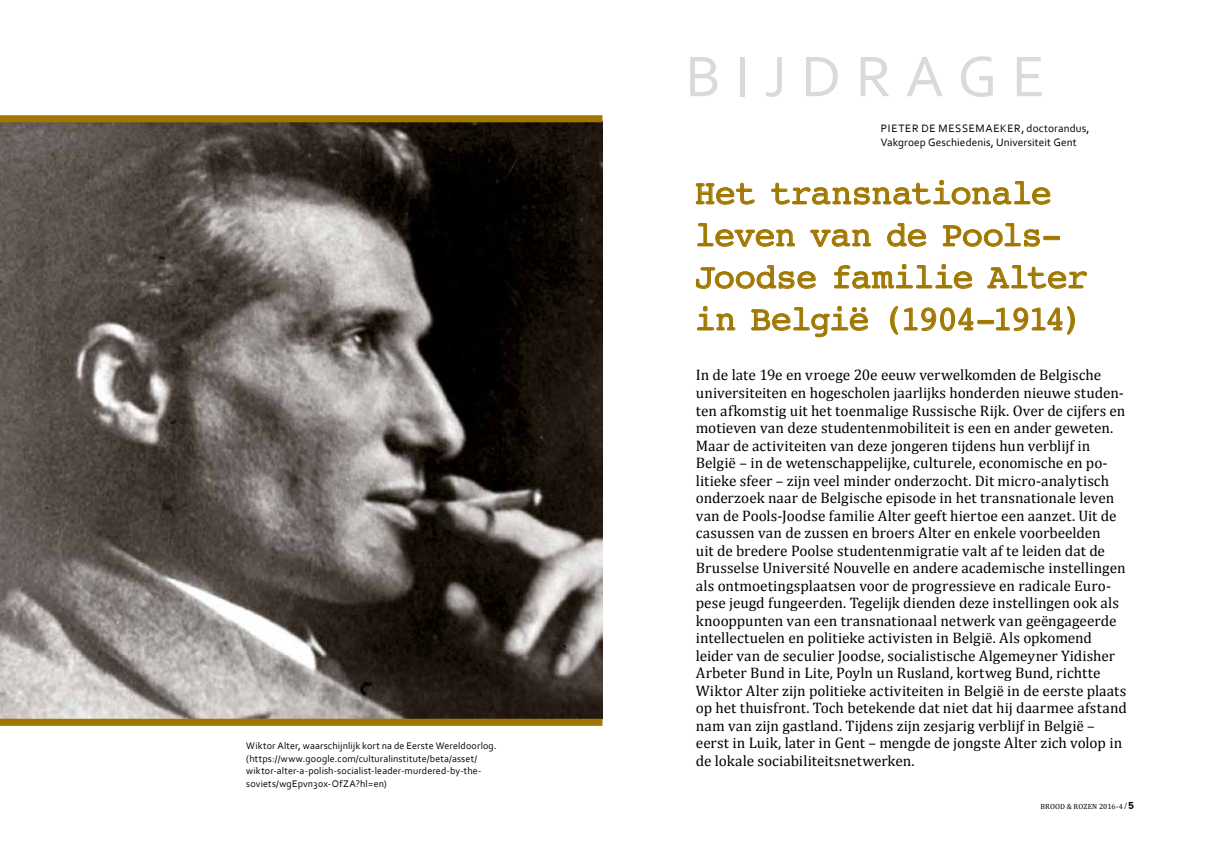
<style>
.page{position:relative;width:1205px;height:851px;background:#fff}
.page>*{position:absolute;margin:0;border:0;box-sizing:border-box;transform-origin:0 0}
.t1{font:60px "Corbel";letter-spacing:.24em;color:#dadada}
.t2{font:35px/42px "Courier 10 Pitch BT";letter-spacing:-.03em;color:#a07700}
.t3{font:15.25px/17.5px "Cambria";color:#000}
.t4{font:11.25px/13.5px "Corbel";letter-spacing:.01em;color:#000}
.t5{font:10px/12.5px "Corbel";letter-spacing:.015em;color:#000}
.t6{font:7.5px "Cambria";letter-spacing:.015em;color:#000}
.s1{font-family:"Candara";font-weight:700;font-style:italic}
.s2{font-family:"Zurich BT";font-weight:700;font-size:10px}
</style>
<div class="page">
<img style="left:0;top:122px;width:602px;height:596px">
<svg style="left:695px;top:182px;width:60px;height:23px"></svg>
<svg style="left:771px;top:179px;width:280px;height:26px"></svg>
<svg style="left:697px;top:223px;width:98px;height:24px"></svg>
<svg style="left:810px;top:229px;width:61px;height:18px"></svg>
<svg style="left:887px;top:223px;width:39px;height:24px"></svg>
<svg style="left:942px;top:223px;width:118px;height:24px"></svg>
<svg style="left:696px;top:265px;width:120px;height:24px"></svg>
<svg style="left:834px;top:263px;width:138px;height:26px"></svg>
<svg style="left:987px;top:265px;width:100px;height:24px"></svg>
<svg style="left:697px;top:306px;width:39px;height:25px"></svg>
<svg style="left:751px;top:306px;width:117px;height:31px"></svg>
<svg style="left:890px;top:306px;width:185px;height:29px"></svg>
<div style="left:0;top:115px;width:602px;height:7px;background:#a07700"></div>
<div style="left:0;top:718px;width:602px;height:7px;background:#a07700"></div>
<p class="t5" style="left:246px;top:739px;width:252px">Wiktor Alter, waarschijnlijk kort na de Eerste Wereldoorlog. (https://www.google.com/culturalinstitute/beta/asset/ wiktor-alter-a-polish-socialist-leader-murdered-by-the&shy;soviets/wgEpvn30x-OfZA?hl=en)</p>
<h1 class="t1" style="left:685px;top:39px;width:361px">BIJDRAGE</h1>
<p class="t4" style="left:881px;top:122px;width:210px">PIETER DE MESSEMAEKER, doctorandus,<br>Vakgroep Geschiedenis, Universiteit Gent</p>
<h2 class="t2" style="left:694px;top:173px;width:395px">Het transnationale leven van de Pools-<br>Joodse familie Alter in België (1904-1914)</h2>
<p class="t3" style="left:696px;top:366px;width:432px">In de late 19e en vroege 20e eeuw verwelkomden de Belgische universiteiten en hogescholen jaarlijks honderden nieuwe studen&shy;ten afkomstig uit het toenmalige Russische Rijk. Over de cijfers en motieven van deze studentenmobiliteit is een en ander geweten.<br>Maar de activiteiten van deze jongeren tijdens hun verblijf in België – in de wetenschappelijke, culturele, economische en po&shy;litieke sfeer – zijn veel minder onderzocht. Dit micro-analytisch onderzoek naar de Belgische episode in het transnationale leven van de Pools-Joodse familie Alter geeft hiertoe een aanzet. Uit de casussen van de zussen en broers Alter en enkele voorbeelden<br>uit de bredere Poolse studentenmigratie valt af te leiden dat de Brusselse Université Nouvelle en andere academische instellingen als ontmoetingsplaatsen voor de progressieve en radicale Euro&shy;pese jeugd fungeerden. Tegelijk dienden deze instellingen ook als knooppunten van een transnationaal netwerk van geëngageerde intellectuelen en politieke activisten in België. Als opkomend leider van de seculier Joodse, socialistische Algemeyner Yidisher Arbeter Bund in Lite, Poyln un Rusland, kortweg Bund, richtte Wiktor Alter zijn politieke activiteiten in België in de eerste plaats op het thuisfront. Toch betekende dat niet dat hij daarmee afstand nam van zijn gastland. Tijdens zijn zesjarig verblijf in België – eerst in Luik, later in Gent – mengde de jongste Alter zich volop in de lokale sociabiliteitsnetwerken.</p>
<p class="t6" style="left:1040px;top:801px;width:95px">BROOD &amp; ROZEN 2016-4 <span class="s1">/</span> <span class="s2">5</span></p>
</div>
